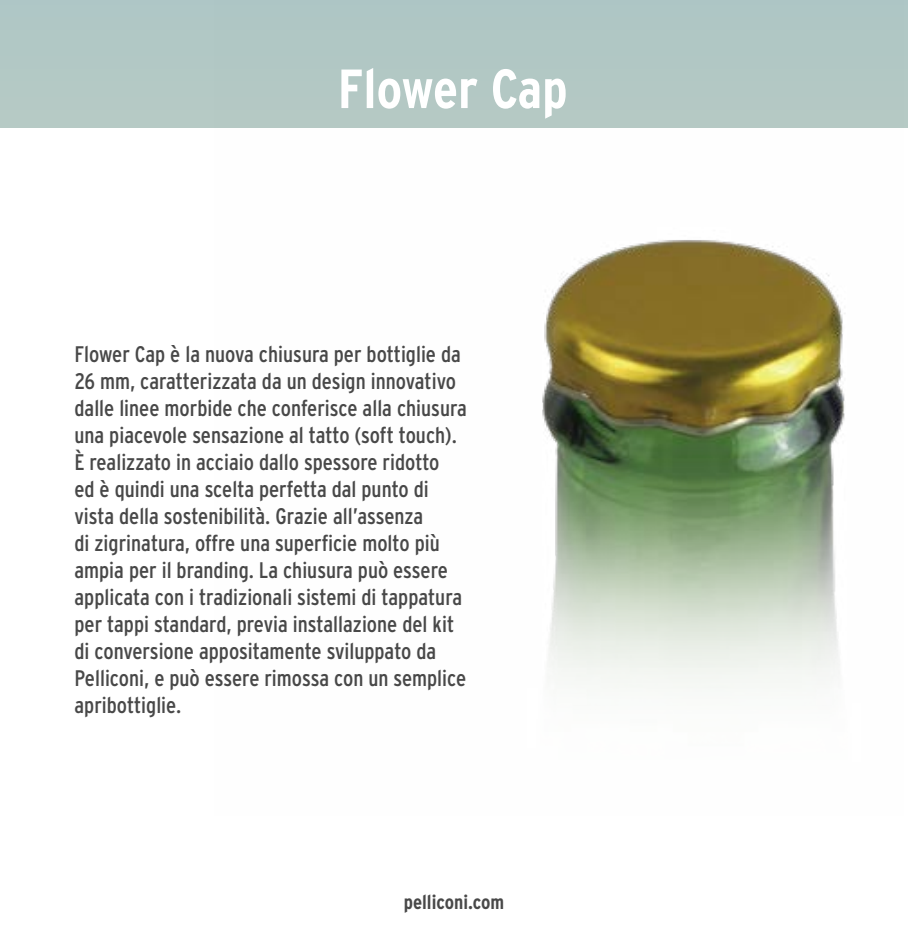
<style>
.page{position:relative;width:908px;height:936px;background:#fff}
.page>*{position:absolute;margin:0;border:0;box-sizing:border-box;transform-origin:0 0}
.t1{font:700 condensed 55px "Interstate";color:#fff}
.t2{font:condensed 22.5px/27px "Interstate";color:#484848}
.t3{font:700 condensed 20px "Interstate";color:#484848}
</style>
<div class="page">
<div style="left:0;top:0;width:907px;height:128px;background:#b1c8c4"></div>
<img style="left:542px;top:240px;width:303px;height:448px">
<h1 class="t1" style="left:338px;top:58px;width:231px">Flower Cap</h1>
<p class="t2" style="left:74px;top:340px;width:394px">Flower Cap è la nuova chiusura per bottiglie da 26 mm, caratterizzata da un design innovativo dalle linee morbide che conferisce alla chiusura una piacevole sensazione al tatto (soft touch).<br>È realizzato in acciaio dallo spessore ridotto<br>ed è quindi una scelta perfetta dal punto di vista della sostenibilità. Grazie all’assenza<br>di zigrinatura, offre una superficie molto più ampia per il branding. La chiusura può essere applicata con i tradizionali sistemi di tappatura per tappi standard, previa installazione del kit di conversione appositamente sviluppato da Pelliconi, e può essere rimossa con un semplice apribottiglie.</p>
<p class="t3" style="left:403px;top:891px;width:102px">pelliconi.com</p>
</div>
